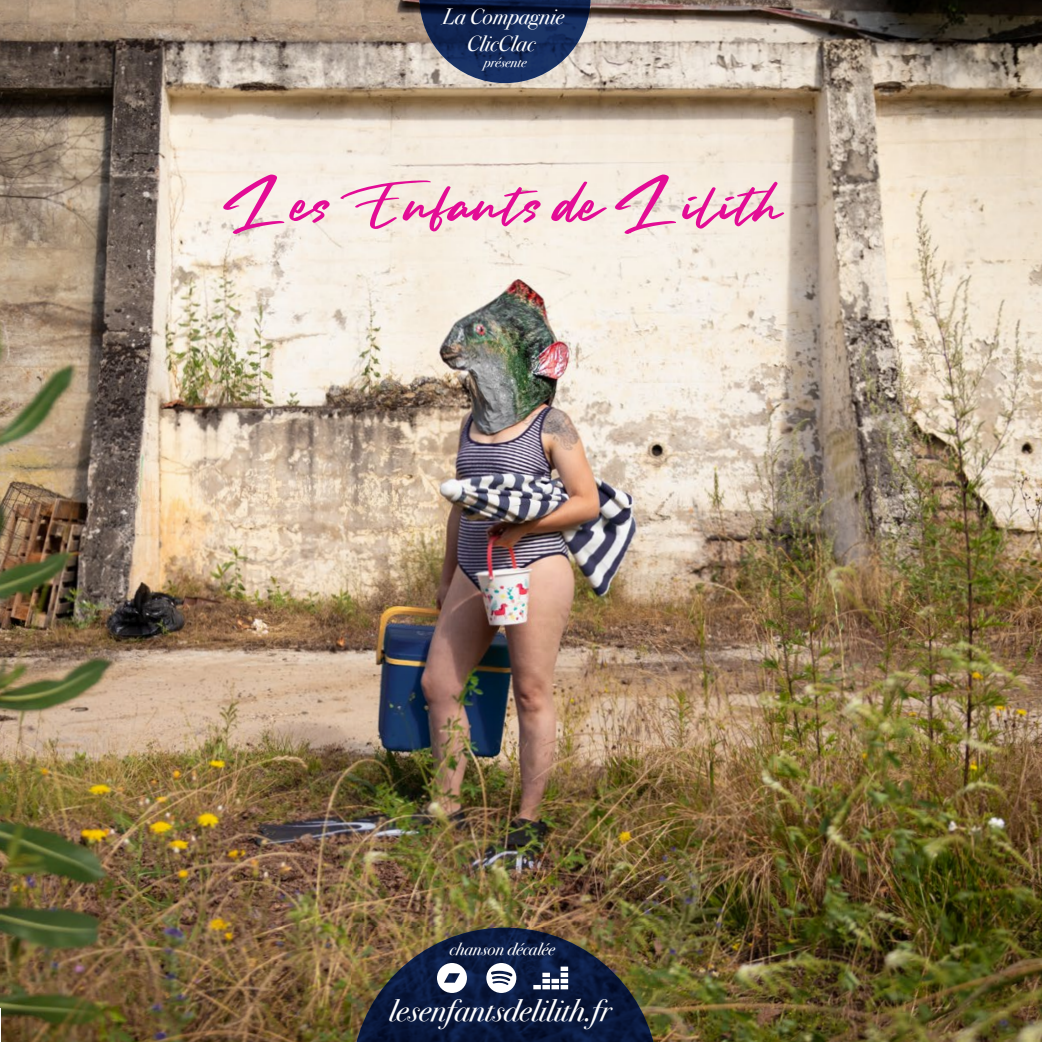
<style>
.page{position:relative;width:1042px;height:1042px;background:#fff}
.page>*{position:absolute;margin:0;border:0;box-sizing:border-box;transform-origin:0 0}
.t1{font:italic 31.15px "Bodoni Svty Two ITCTT";color:#fff}
.t2{font:italic 22.22px/26.6px "Bodoni Svty Two ITCTT";color:#fff;text-align:center}
.t3{font:italic 17.32px "Bodoni Svty Two ITCTT";color:#fff}
.t4{font:italic 14px "Bodoni Svty Two ITCTT";color:#fff}
</style>
<div class="page">
<img style="left:0;top:0;width:1042px;height:1042px">
<svg style="left:351px;top:927px;width:307px;height:115px"></svg>
<svg style="left:419px;top:0;width:171px;height:83px"></svg>
<svg style="left:223px;top:174px;width:107px;height:60px"></svg>
<svg style="left:340px;top:180px;width:201px;height:52px"></svg>
<svg style="left:551px;top:181px;width:56px;height:41px"></svg>
<svg style="left:614px;top:174px;width:62px;height:60px"></svg>
<svg style="left:682px;top:181px;width:102px;height:48px"></svg>
<p class="t2" style="left:442px;top:2px;width:123px">La Compagnie<br>ClicClac</p>
<p class="t4" style="left:484px;top:50px;width:44px">présente</p>
<p class="t3" style="left:449px;top:933px;width:107px">chanson décalée</p>
<p class="t1" style="left:389px;top:983px;width:223px">lesenfantsdelilith.fr</p>
</div>
